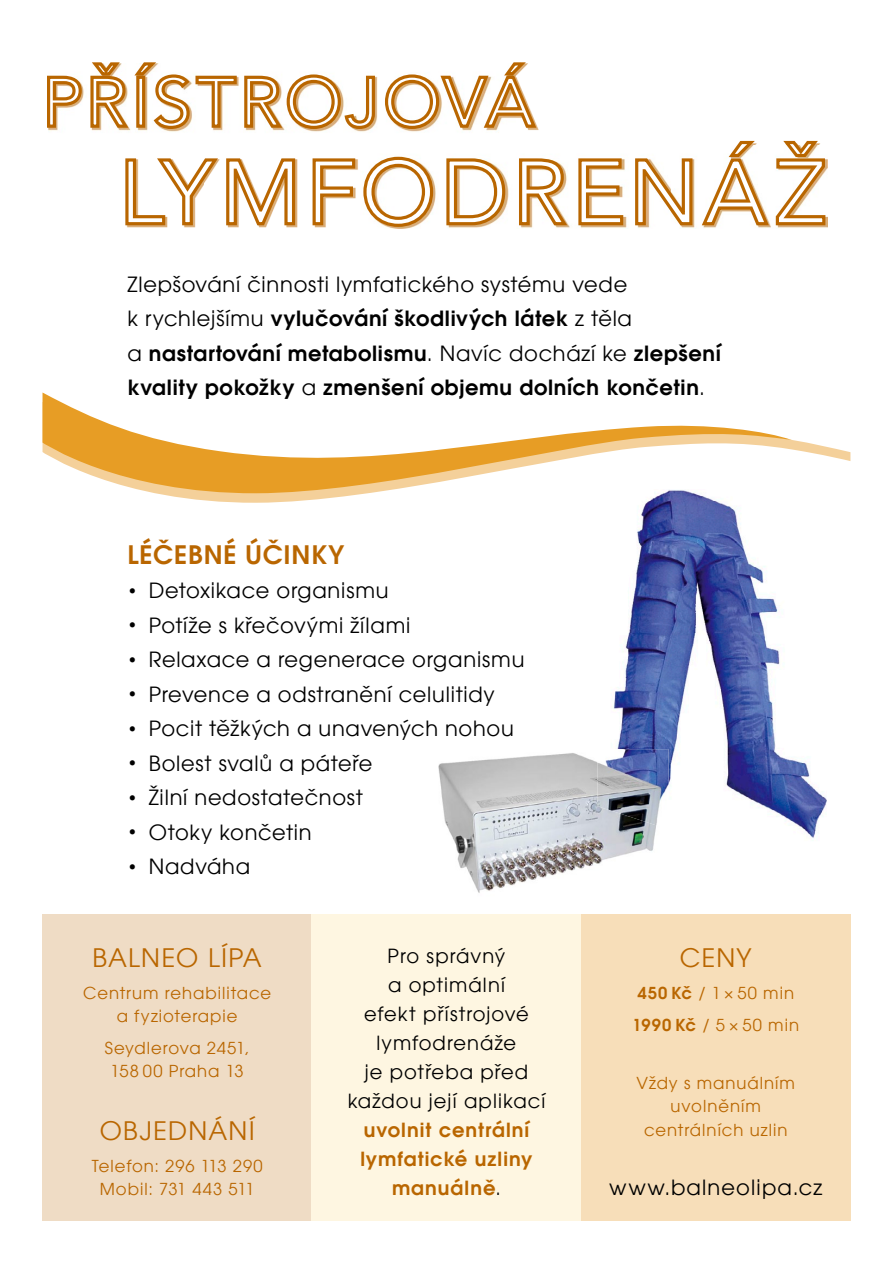
<style>
.page{position:relative;width:893px;height:1263px;background:#fff}
.page>*{position:absolute;margin:0;border:0;box-sizing:border-box;transform-origin:0 0}
.t1{font:90px "Avenir CE";letter-spacing:.055em;color:#fff}
.t2{font:69px "Avenir CE";letter-spacing:.05em;color:#fff}
.t3{font:25.5px "Avant Garde";letter-spacing:.05em;color:#b96600}
.t4{font:600 25.5px "Avant Garde";letter-spacing:.035em;color:#b96600}
.t5{font:21px "Avant Garde";letter-spacing:.035em;color:#000}
.t6{font:600 21px/34.5px "Avant Garde";letter-spacing:.03em;color:#000}
.t7{font:21px "Avant Garde";letter-spacing:.06em;color:#000}
.t8{font:19.5px/29px "Avant Garde";letter-spacing:.05em;color:#000;text-align:center}
.t9{font:600 19.5px/29px "Avant Garde";letter-spacing:.05em;color:#b96600;text-align:center}
.t10{font:16.5px/23.1px "Avant Garde";letter-spacing:.06em;color:#b96600;text-align:center}
.s1{font-weight:400}
.s2{font-size:16.5px}
.s3{font-weight:400;color:#000}
.s4{font-weight:600}
</style>
<div class="page">
<img style="left:49px;top:77px;width:779px;height:151px">
<svg style="left:47px;top:75px;width:36px;height:54px"></svg>
<svg style="left:89px;top:62px;width:288px;height:69px"></svg>
<svg style="left:383px;top:62px;width:156px;height:69px"></svg>
<svg style="left:124px;top:157px;width:173px;height:70px"></svg>
<svg style="left:311px;top:155px;width:124px;height:73px"></svg>
<svg style="left:445px;top:157px;width:62px;height:70px"></svg>
<svg style="left:517px;top:157px;width:53px;height:70px"></svg>
<svg style="left:577px;top:157px;width:48px;height:70px"></svg>
<svg style="left:633px;top:157px;width:61px;height:70px"></svg>
<svg style="left:700px;top:138px;width:127px;height:90px"></svg>
<img style="left:613px;top:503px;width:214px;height:335px">
<img style="left:438px;top:753px;width:230px;height:140px">
<img style="left:597px;top:749px;width:71px;height:80px">
<svg style="left:160px;top:440px;width:690px;height:63px"></svg>
<svg style="left:43px;top:392px;width:749px;height:102px"></svg>
<div style="left:43px;top:914px;width:269px;height:306px;background:#efdcc5"></div>
<div style="left:312px;top:914px;width:269px;height:306px;background:#fef6e1"></div>
<div style="left:581px;top:914px;width:269px;height:306px;background:#f7deb9"></div>
<h2 class="t2" style="left:43px;top:63px;width:493px">PŘÍSTROJOVÁ</h2>
<h1 class="t1" style="left:119px;top:141px;width:709px">LYMFODRENÁŽ</h1>
<p class="t6" style="left:128px;top:266px;width:595px"><span class="s1">Zlepšování činnosti lymfatického systému vede<br>k rychlejšímu</span> vylučování škodlivých látek <span class="s1">z těla<br>a</span> nastartování metabolismu<span class="s1">. Navíc dochází ke</span> zlepšení kvality pokožky <span class="s1">a</span> zmenšení objemu dolních končetin<span class="s1">.</span></p>
<p class="t4" style="left:128px;top:537px;width:218px">LÉČEBNÉ ÚČINKY</p>
<p class="t5" style="left:128px;top:578px;width:263px"><span class="s2">•</span> Detoxikace organismu</p>
<p class="t5" style="left:128px;top:612px;width:284px"><span class="s2">•</span> Potíže s křečovými žílami</p>
<p class="t5" style="left:128px;top:647px;width:398px"><span class="s2">•</span> Relaxace a regenerace organismu</p>
<p class="t5" style="left:128px;top:681px;width:369px"><span class="s2">•</span> Prevence a odstranění celulitidy</p>
<p class="t5" style="left:128px;top:716px;width:388px"><span class="s2">•</span> Pocit těžkých a unavených nohou</p>
<p class="t5" style="left:128px;top:750px;width:246px"><span class="s2">•</span> Bolest svalů a páteře</p>
<p class="t5" style="left:128px;top:785px;width:237px"><span class="s2">•</span> Žilní nedostatečnost</p>
<p class="t5" style="left:128px;top:819px;width:186px"><span class="s2">•</span> Otoky končetin</p>
<p class="t5" style="left:128px;top:854px;width:124px"><span class="s2">•</span> Nadváha</p>
<p class="t3" style="left:93px;top:943px;width:171px">BALNEO LÍPA</p>
<p class="t10" style="left:83px;top:982px;width:190px">Centrum rehabilitace a fyzioterapie</p>
<p class="t10" style="left:105px;top:1036px;width:146px">Seydlerova 2451,<br>158 00 Praha 13</p>
<p class="t3" style="left:100px;top:1115px;width:156px">OBJEDNÁNÍ</p>
<p class="t10" style="left:92px;top:1154px;width:172px">Telefon: 296 113 290<br>Mobil: 731 443 511</p>
<p class="t8" style="left:348px;top:941px;width:199px">Pro správný<br>a optimální<br>efekt přístrojové lymfodrenáže<br>je potřeba před každou její aplikací</p>
<p class="t9" style="left:360px;top:1115px;width:174px">uvolnit centrální lymfatické uzliny manuálně<span class="s3">.</span></p>
<p class="t3" style="left:680px;top:943px;width:73px">CENY</p>
<p class="t10" style="left:632px;top:977px;width:168px;line-height:31.8px;text-align:left"><span class="s4">450 Kč</span> / 1 × 50 min<br><span class="s4">1990 Kč</span> / 5 × 50 min</p>
<p class="t10" style="left:636px;top:1071px;width:160px">Vždy s manuálním uvolněním centrálních uzlin</p>
<p class="t7" style="left:609px;top:1175px;width:215px">www.balneolipa.cz</p>
</div>
